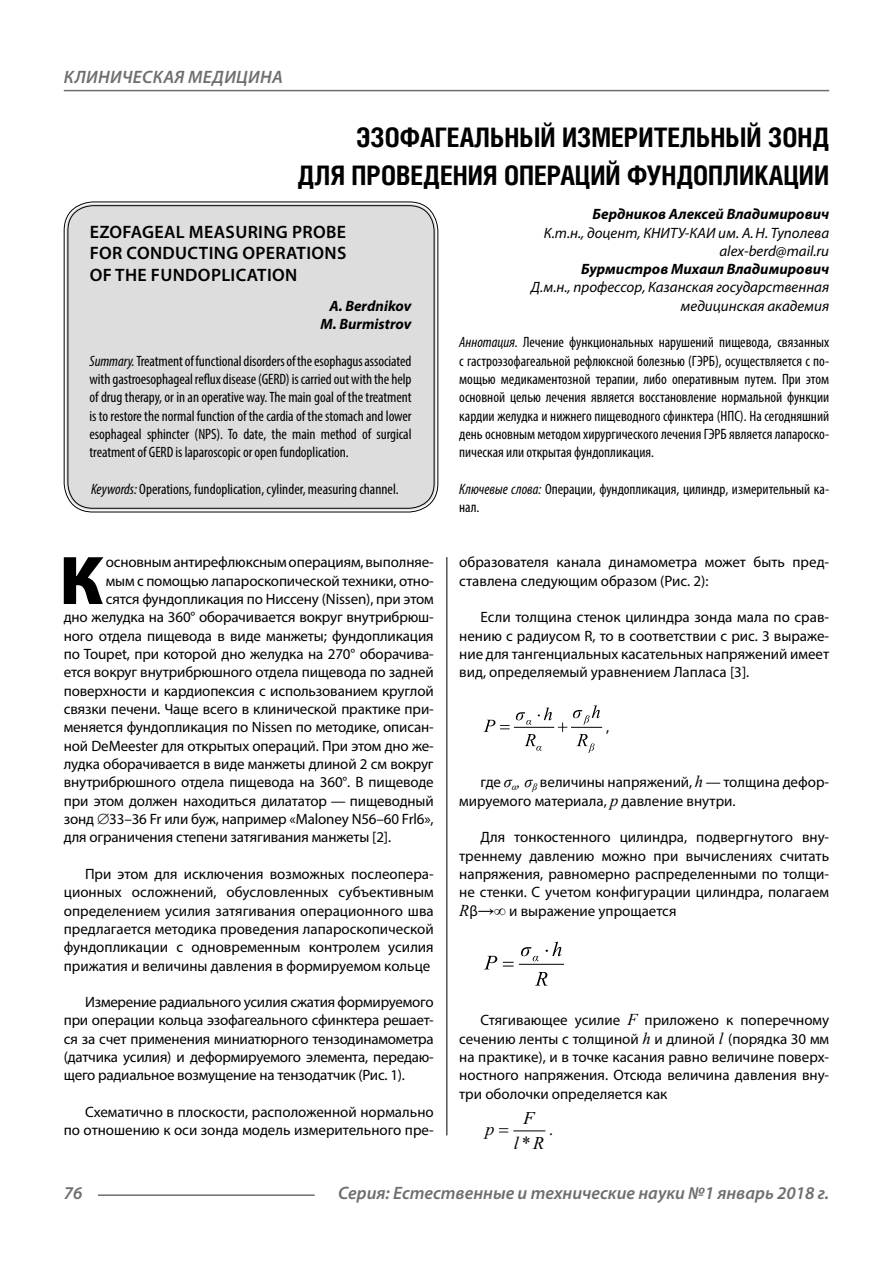
<style>
.page{position:relative;width:893px;height:1263px;background:#fff}
.page>*{position:absolute;margin:0;border:0;box-sizing:border-box;transform-origin:0 0}
.Bukvica{font:900 69.3px "Myriad Pro";color:#000}
.Header{font:700 27px/37.5px "Helios Cond";color:#000;text-align:right}
.Header-eng{font:600 18px/21.6px "Myriad Pro";letter-spacing:.02em;color:#000;text-align:justify}
.t1{font:italic 600 18px "Myriad Pro";color:#6e6e6e}
.t2{font:italic 600 18px "Myriad Pro";letter-spacing:.02em;color:#6e6e6e}
.t3{font:italic 18px/25.3px "Times New Roman";color:#000;text-align:center}
.t4{font:18px "Times New Roman";color:#000}
.Normal{font:15px/18.3px "Myriad Pro";color:#000;text-align:justify}
.Bukvica-2{font:15px "Myriad Pro";letter-spacing:-.01em;color:#000}
.Annotation-rus{font:condensed 15px/18.3px "Myriad Pro";color:#000;text-align:justify}
.Annotation-eng{font:condensed 15px/18.3px "Myriad Pro";letter-spacing:-.005em;color:#000;text-align:justify}
.Author-doc{font:italic 15px/18.3px "Myriad Pro";color:#000;text-align:right}
.Author{font:italic 700 15px "Myriad Pro";color:#000}
.Author-eng{font:italic 700 15px "Myriad Pro";color:#000}
.Author-email{font:italic 15px "Myriad Pro";color:#000}
.s1{font-style:italic}
.s2{font-family:"Times New Roman";font-style:italic;font-size:16.5px}
</style>
<div class="page">
<hr style="left:98px;top:1194px;width:217px;height:2px;background:#6e6e6e">
<hr style="left:64px;top:90px;width:765px;height:1px;background:#6e6e6e">
<hr style="left:514px;top:727px;width:40px;height:1px;background:#010101">
<hr style="left:571px;top:727px;width:31px;height:1px;background:#010101">
<svg style="left:576px;top:734px;width:18px;height:19px"></svg>
<svg style="left:573px;top:705px;width:27px;height:20px"></svg>
<svg style="left:524px;top:734px;width:17px;height:17px"></svg>
<svg style="left:516px;top:712px;width:15px;height:13px"></svg>
<svg style="left:558px;top:722px;width:9px;height:10px"></svg>
<svg style="left:538px;top:707px;width:14px;height:13px"></svg>
<svg style="left:483px;top:720px;width:27px;height:12px"></svg>
<hr style="left:519px;top:964px;width:44px;height:1px;background:#010101">
<svg style="left:536px;top:972px;width:11px;height:13px"></svg>
<svg style="left:485px;top:956px;width:12px;height:13px"></svg>
<svg style="left:521px;top:947px;width:17px;height:14px"></svg>
<svg style="left:546px;top:942px;width:16px;height:14px"></svg>
<svg style="left:503px;top:962px;width:11px;height:4px"></svg>
<hr style="left:513px;top:1130px;width:32px;height:1px;background:#000">
<div style="left:66px;top:204px;width:370px;height:306px;background:#ddd;border-radius:27px"></div>
<div style="left:64px;top:202px;width:374px;height:310px;border:1px solid #000;border-radius:29px"></div>
<div style="left:68px;top:205px;width:366px;height:304px;border:1px solid #000;border-radius:25px"></div>
<hr style="left:446px;top:557px;width:1px;height:578px;background:#000">
<p class="t2" style="left:64px;top:66px;width:220px">КЛИНИЧЕСКАЯ МЕДИЦИНА</p>
<p class="Header" style="left:298px;top:118px;width:533px">ЭЗОФАГЕАЛЬНЫЙ ИЗМЕРИТЕЛЬНЫЙ ЗОНД<br>ДЛЯ ПРОВЕДЕНИЯ ОПЕРАЦИЙ ФУНДОПЛИКАЦИИ</p>
<p class="Author" style="left:593px;top:204px;width:238px">Бердников Алексей Владимирович</p>
<p class="Author-doc" style="left:544px;top:223px;width:287px">К.т.н., доцент, КНИТУ-КАИ им. А.Н. Туполева</p>
<p class="Author-email" style="left:719px;top:242px;width:111px">alex-berd@mail.ru</p>
<p class="Author" style="left:581px;top:259px;width:250px">Бурмистров Михаил Владимирович</p>
<p class="Author-doc" style="left:531px;top:278px;width:300px">Д.м.н., профессор, Казанская государственная медицинская академия</p>
<p class="Annotation-rus" style="left:459px;top:333px;width:371px"><span class="s1">Аннотация.</span> Лечение функциональных нарушений пищевода, связанных с гастроэзофагеальной рефлюксной болезнью (ГЭРБ), осуществляется с по&shy;мощью медикаментозной терапии, либо оперативным путем. При этом основной целью лечения является восстановление нормальной функции кардии желудка и нижнего пищеводного сфинктера (НПС). На сегодняшний день основным методом хирургического лечения ГЭРБ является лапароско&shy;пическая или открытая фундопликация.</p>
<p class="Annotation-rus" style="left:459px;top:480px;width:371px"><span class="s1">Ключевые слова:</span> Операции, фундопликация, цилиндр, измерительный ка&shy;нал.</p>
<p class="Header-eng" style="left:90px;top:220px;width:258px">EZOFAGEAL MEASURING PROBE FOR CONDUCTING OPERATIONS OF THE FUNDOPLICATION</p>
<p class="Author-eng" style="left:329px;top:296px;width:84px">A. Berdnikov</p>
<p class="Author-eng" style="left:320px;top:314px;width:93px">M. Burmistrov</p>
<p class="Annotation-eng" style="left:90px;top:351px;width:324px"><span class="s1">Summary.</span> Treatment of functional disorders of the esophagus associated with gastroesophageal reflux disease (GERD) is carried out with the help of drug therapy, or in an operative way. The main goal of the treatment is to restore the normal function of the cardia of the stomach and lower esophageal sphincter (NPS). To date, the main method of surgical treatment of GERD is laparoscopic or open fundoplication.</p>
<p class="Annotation-eng" style="left:91px;top:480px;width:309px"><span class="s1">Keywords:</span> Operations, fundoplication, cylinder, measuring channel.</p>
<p class="Bukvica" style="left:59px;top:534px;width:45px">К</p>
<p class="Bukvica-2" style="left:106px;top:553px;width:329px">основным антирефлюксным операциям, выполняе-</p>
<p class="Bukvica-2" style="left:106px;top:571px;width:329px">мым с помощью лапароскопической техники, отно-</p>
<p class="Bukvica-2" style="left:106px;top:590px;width:329px">сятся фундопликация по Ниссену (Nissen), при этом</p>
<p class="Bukvica-2" style="left:64px;top:608px;width:371px">дно желудка на 360° оборачивается вокруг внутрибрюш-</p>
<p class="Bukvica-2" style="left:64px;top:626px;width:371px">ного отдела пищевода в виде манжеты; фундопликация</p>
<p class="Bukvica-2" style="left:64px;top:645px;width:371px">по Toupet, при которой дно желудка на 270° оборачива-</p>
<p class="Bukvica-2" style="left:64px;top:663px;width:371px">ется вокруг внутрибрюшного отдела пищевода по задней</p>
<p class="Bukvica-2" style="left:64px;top:681px;width:371px">поверхности и кардиопексия с использованием круглой</p>
<p class="Bukvica-2" style="left:64px;top:700px;width:371px">связки печени. Чаще всего в клинической практике при-</p>
<p class="Bukvica-2" style="left:64px;top:718px;width:371px">меняется фундопликация по Nissen по методике, описан-</p>
<p class="Bukvica-2" style="left:64px;top:736px;width:371px">ной DeMeester для открытых операций. При этом дно же-</p>
<p class="Bukvica-2" style="left:64px;top:755px;width:371px">лудка оборачивается в виде манжеты длиной 2 см вокруг</p>
<p class="Bukvica-2" style="left:64px;top:773px;width:371px">внутрибрюшного отдела пищевода на 360°. В пищеводе</p>
<p class="Bukvica-2" style="left:64px;top:791px;width:371px">при этом должен находиться дилататор — пищеводный</p>
<p class="Bukvica-2" style="left:64px;top:810px;width:371px">зонд ∅33–36 Fr или буж, например «Мaloney N56–60 Frl6»,</p>
<p class="Bukvica-2" style="left:64px;top:828px;width:329px">для ограничения степени затягивания манжеты [2].</p>
<p class="Normal" style="left:64px;top:864px;width:371px;text-indent:21px">При этом для исключения возможных послеопера&shy;ционных осложнений, обусловленных субъективным определением усилия затягивания операционного шва предлагается методика проведения лапароскопической фундопликации с одновременным контролем усилия прижатия и величины давления в формируемом кольце</p>
<p class="Normal" style="left:64px;top:993px;width:371px;text-indent:21px">Измерение радиального усилия сжатия формируемого при операции кольца эзофагеального сфинктера решает&shy;ся за счет применения миниатюрного тензодинамометра (датчика усилия) и деформируемого элемента, передаю&shy;щего радиальное возмущение на тензодатчик (Рис. 1).</p>
<p class="Normal" style="left:64px;top:1103px;width:371px;text-align:right">Схематично в плоскости, расположенной нормально<br>по отношению к оси зонда модель измерительного пре-</p>
<p class="Normal" style="left:459px;top:553px;width:371px">образователя канала динамометра может быть пред&shy;ставлена следующим образом (Рис. 2):</p>
<p class="Normal" style="left:459px;top:608px;width:371px;text-indent:21px">Если толщина стенок цилиндра зонда мала по срав&shy;нению с радиусом R, то в соответствии с рис. 3 выраже&shy;ние для тангенциальных касательных напряжений имеет вид, определяемый уравнением Лапласа [3].</p>
<p class="Normal" style="left:606px;top:718px;width:5px">,</p>
<p class="Normal" style="left:459px;top:773px;width:371px;text-indent:21px">где <span class="s2">σ</span><sub>α</sub><span class="s2">, σ</span><sub>β</sub> величины напряжений, <span class="s2">h</span> — толщина дефор&shy;мируемого материала, <span class="s2">р</span> давление внутри.</p>
<p class="Normal" style="left:459px;top:828px;width:371px;text-indent:21px">Для тонкостенного цилиндра, подвергнутого вну&shy;треннему давлению можно при вычислениях считать напряжения, равномерно распределенными по толщи&shy;не стенки. С учетом конфигурации цилиндра, полагаем <span class="s2">R</span>β<span class="s2">→∞</span> и выражение упрощается</p>
<p class="Normal" style="left:459px;top:1011px;width:371px;text-indent:21px">Стягивающее усилие <span class="s2">F</span> приложено к поперечному сечению ленты с толщиной <span class="s2">h</span> и длиной <span class="s2">l</span> (порядка 30 мм на практике), и в точке касания равно величине поверх&shy;ностного напряжения. Отсюда величина давления вну&shy;три оболочки определяется как</p>
<p class="t3" style="left:485px;top:1116px;width:10px">p</p>
<p class="t3" style="left:514px;top:1105px;width:32px">F<br>l R</p>
<p class="Normal" style="left:549px;top:1121px;width:5px">.</p>
<p class="t4" style="left:522px;top:1131px;width:10px">*</p>
<p class="t1" style="left:64px;top:1182px;width:20px">76</p>
<p class="t1" style="left:338px;top:1182px;width:493px">Серия: Естественные и технические науки №1 январь 2018 г.</p>
</div>
